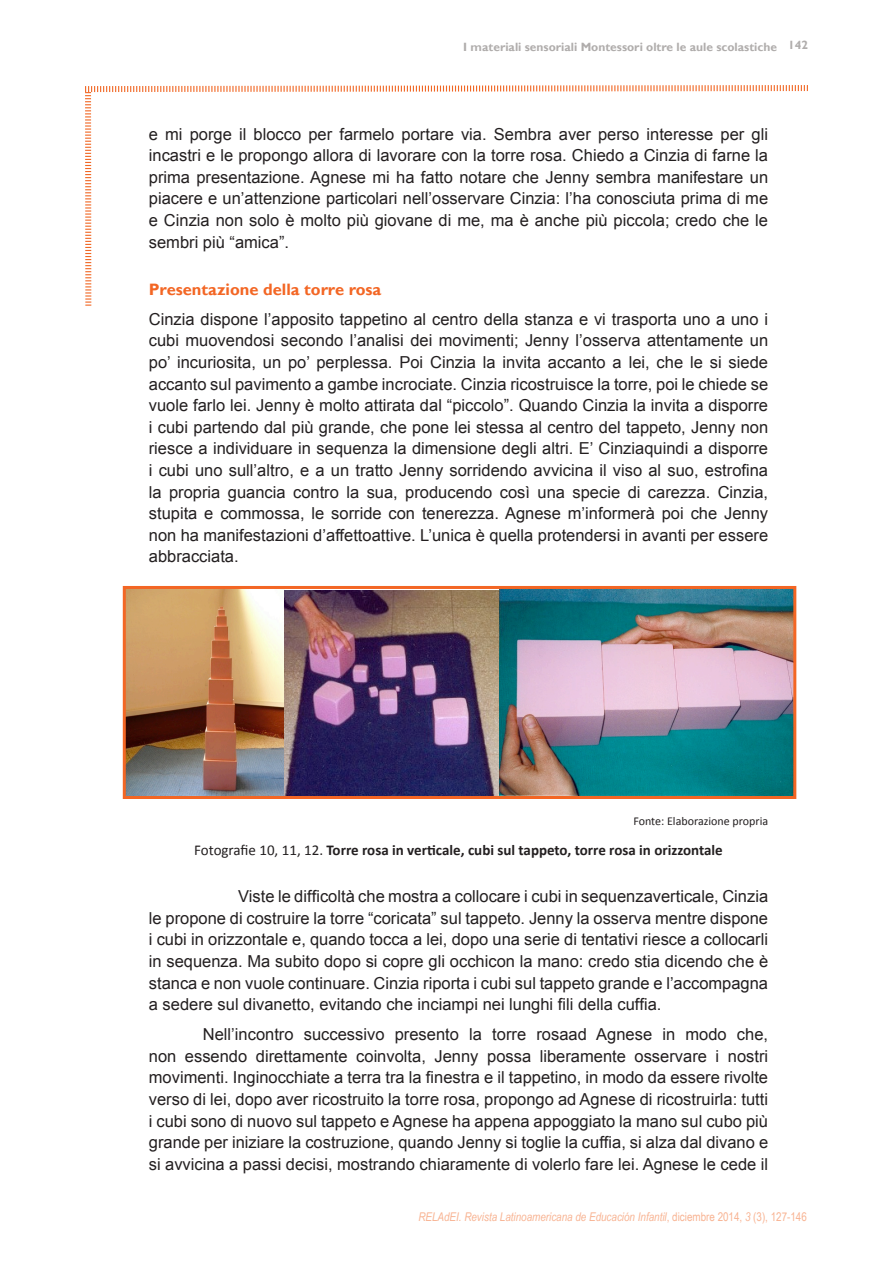
<style>
.page{position:relative;width:893px;height:1263px;background:#fff}
.page>*{position:absolute;margin:0;border:0;box-sizing:border-box;transform-origin:0 0}
.t1{font:16.5px/21.6px "Arial";color:#231f20;text-align:justify}
.t2{font:700 16.5px "Gill Sans";color:#f36624}
.t3{font:700 15px "Calibri";color:#231f20}
.t4{font:italic 12px "Arial Narrow";color:#f8b392}
.t5{font:700 12px "Gill Sans";color:#b0adac}
.Texto_de_cuerpo{font:12px "Calibri";color:#231f20}
.s1{font-weight:400}
.s2{font-style:normal}
</style>
<div class="page">
<svg style="left:85px;top:85px;width:723px;height:221px"></svg>
<img style="left:122px;top:586px;width:675px;height:213px">
<p class="t5" style="left:463px;top:40px;width:315px">I materiali sensoriali Montessori oltre le aule scolastiche</p>
<p class="t5" style="left:788px;top:38px;width:21px">142</p>
<p class="t1" style="left:149px;top:123px;width:621px">e mi porge il blocco per farmelo portare via. Sembra aver perso interesse per gli incastri e le propongo allora di lavorare con la torre rosa. Chiedo a Cinzia di farne la prima presentazione. Agnese mi ha fatto notare che Jenny sembra manifestare un piacere e un’attenzione particolari nell’osservare Cinzia: l’ha conosciuta prima di me e Cinzia non solo è molto più giovane di me, ma è anche più piccola; credo che le sembri più “amica”.</p>
<p class="t2" style="left:149px;top:279px;width:234px">Presentazione della torre rosa</p>
<p class="t1" style="left:149px;top:308px;width:621px">Cinzia dispone l’apposito tappetino al centro della stanza e vi trasporta uno a uno i cubi muovendosi secondo l’analisi dei movimenti; Jenny l’osserva attentamente un po’ incuriosita, un po’ perplessa. Poi Cinzia la invita accanto a lei, che le si siede accanto sul pavimento a gambe incrociate. Cinzia ricostruisce la torre, poi le chiede se vuole farlo lei. Jenny è molto attirata dal “piccolo”. Quando Cinzia la invita a disporre i cubi partendo dal più grande, che pone lei stessa al centro del tappeto, Jenny non riesce a individuare in sequenza la dimensione degli altri. E’ Cinziaquindi a disporre i cubi uno sull’altro, e a un tratto Jenny sorridendo avvicina il viso al suo, estrofina la propria guancia contro la sua, producendo così una specie di carezza. Cinzia, stupita e commossa, le sorride con tenerezza. Agnese m’informerà poi che Jenny non ha manifestazioni d’affettoattive. L’unica è quella protendersi in avanti per essere abbracciata.</p>
<p class="Texto_de_cuerpo" style="left:633px;top:813px;width:136px">Fonte: Elaborazione propria</p>
<p class="t3" style="left:194px;top:840px;width:530px"><span class="s1">Fotografie 10, 11, 12.</span> Torre rosa in verticale, cubi sul tappeto, torre rosa in orizzontale</p>
<p class="t1" style="left:149px;top:886px;width:621px;text-indent:89px">Viste le difficoltà che mostra a collocare i cubi in sequenzaverticale, Cinzia le propone di costruire la torre “coricata” sul tappeto. Jenny la osserva mentre dispone i cubi in orizzontale e, quando tocca a lei, dopo una serie di tentativi riesce a collocarli in sequenza. Ma subito dopo si copre gli occhicon la mano: credo stia dicendo che è stanca e non vuole continuare. Cinzia riporta i cubi sul tappeto grande e l’accompagna a sedere sul divanetto, evitando che inciampi nei lunghi fili della cuffia.</p>
<p class="t1" style="left:149px;top:1024px;width:621px;text-indent:54px">Nell’incontro successivo presento la torre rosaad Agnese in modo che, non essendo direttamente coinvolta, Jenny possa liberamente osservare i nostri movimenti. Inginocchiate a terra tra la finestra e il tappetino, in modo da essere rivolte verso di lei, dopo aver ricostruito la torre rosa, propongo ad Agnese di ricostruirla: tutti i cubi sono di nuovo sul tappeto e Agnese ha appena appoggiato la mano sul cubo più grande per iniziare la costruzione, quando Jenny si toglie la cuffia, si alza dal divano e si avvicina a passi decisi, mostrando chiaramente di volerlo fare lei. Agnese le cede il</p>
<p class="t4" style="left:418px;top:1208px;width:390px">RELAdEI. Revista Latinoamericana de Educación Infantil<span class="s2">, diciembre 2014,</span> 3 <span class="s2">(3), 127-146</span></p>
</div>
